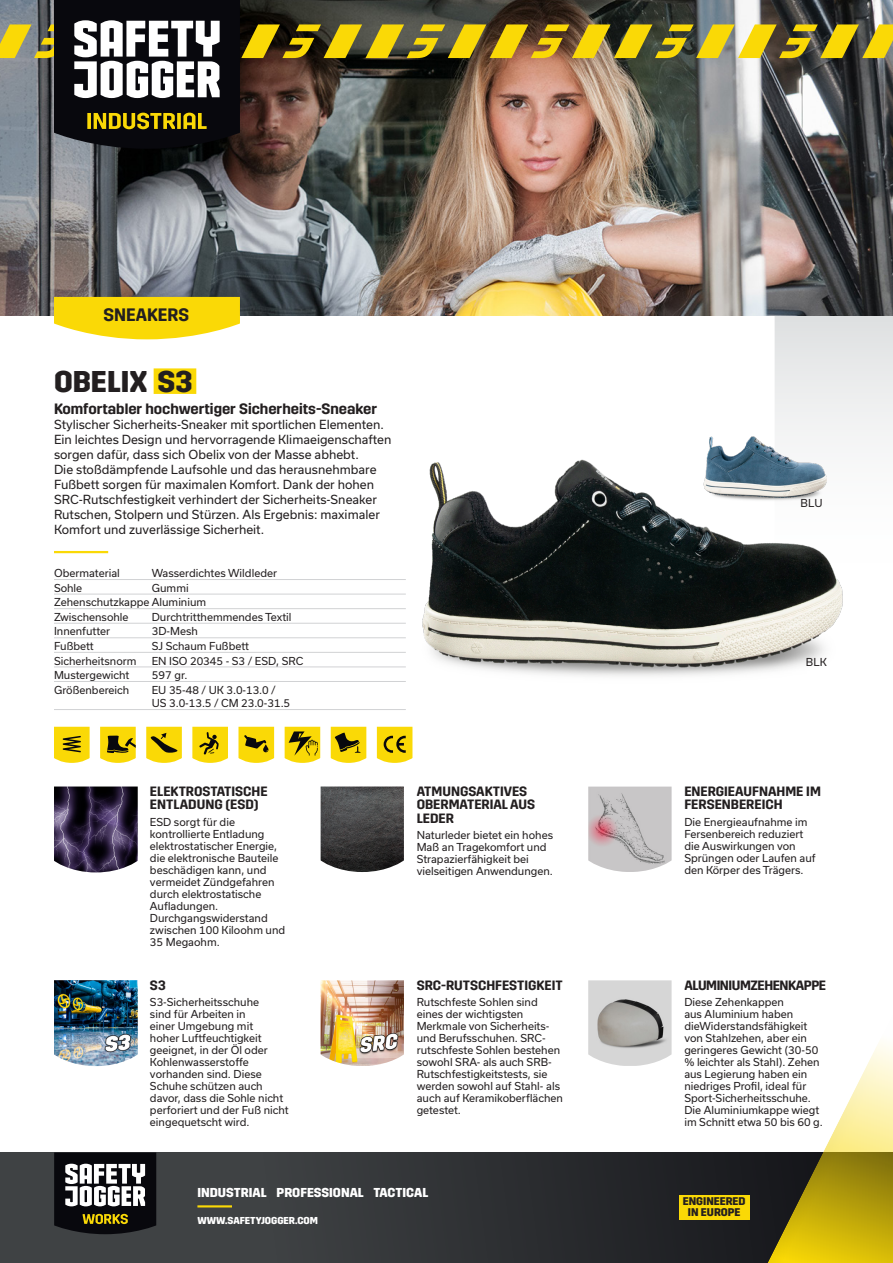
<style>
.page{position:relative;width:893px;height:1263px;background:#fff}
.page>*{position:absolute;margin:0;border:0;box-sizing:border-box;transform-origin:0 0}
.article_name_IND{font:700 30px "Trim";color:#231f20}
.category_tag_IND{font:600 18px "Trim";color:#231f20}
.t1{font:600 15px "Trim";color:#231f20}
.feature_title{font:600 13.5px/13.5px "Trim";color:#231f20}
.feature_title-2{font:600 13.5px "Trim";letter-spacing:-.03em;color:#231f20}
.t2{font:700 12.9px "Trim";color:#fff}
.description_IND{font:12px/15px "Usual";color:#231f20}
.t3{font:700 11.1px/10.9px "Trim";color:#231f20;text-align:center}
.feature_text{font:10.5px/12px "Usual";color:#231f20}
.specifications{font:10.5px/13.5px "Usual";color:#231f20}
.color{font:10.5px "Usual";letter-spacing:.015em;color:#231f20}
.t4{font:700 10.05px "Trim";color:#fff}
</style>
<div class="page">
<svg style="left:0;top:1152px;width:761px;height:111px;background:#323436"></svg>
<div style="left:679px;top:1195px;width:70px;height:24px;background:#fad906"></div>
<hr style="left:197px;top:1205px;width:35px;height:2px;background:#fad906">
<svg style="left:775px;top:315px;width:118px;height:128px;fill:#eaebec"></svg>
<svg style="left:54px;top:1152px;width:102px;height:82px"></svg>
<div style="left:761px;top:985px;width:132px;height:278px;background:#231f20;opacity:.05"></div>
<img style="left:0;top:149px;width:893px;height:166px">
<img style="left:0;top:0;width:893px;height:149px">
<img style="left:422px;top:459px;width:421px;height:210px">
<div style="left:154px;top:368px;width:42px;height:26px;background:#fad906"></div>
<hr style="left:54px;top:551px;width:54px;height:2px;background:#fad906">
<hr style="left:54px;top:579px;width:352px;height:1px;background:#d1d2d4">
<hr style="left:54px;top:594px;width:352px;height:1px;background:#d1d2d4">
<hr style="left:54px;top:608px;width:352px;height:1px;background:#d1d2d4">
<hr style="left:54px;top:623px;width:352px;height:1px;background:#d1d2d4">
<hr style="left:54px;top:637px;width:352px;height:1px;background:#d1d2d4">
<hr style="left:54px;top:652px;width:352px;height:1px;background:#d1d2d4">
<hr style="left:54px;top:667px;width:352px;height:1px;background:#d1d2d4">
<hr style="left:54px;top:681px;width:352px;height:1px;background:#d1d2d4">
<hr style="left:54px;top:709px;width:352px;height:1px;background:#d1d2d4">
<img style="left:704px;top:497px;width:123px;height:9px">
<img style="left:704px;top:437px;width:123px;height:60px">
<img style="left:54px;top:786px;width:84px;height:86px">
<img style="left:321px;top:786px;width:83px;height:86px">
<img style="left:588px;top:786px;width:84px;height:86px">
<img style="left:54px;top:980px;width:84px;height:86px">
<img style="left:321px;top:980px;width:83px;height:86px">
<img style="left:588px;top:980px;width:84px;height:86px">
<svg style="left:54px;top:727px;width:36px;height:36px"></svg>
<svg style="left:146px;top:727px;width:36px;height:36px"></svg>
<svg style="left:192px;top:727px;width:36px;height:36px"></svg>
<svg style="left:238px;top:727px;width:36px;height:36px"></svg>
<svg style="left:285px;top:727px;width:35px;height:36px"></svg>
<svg style="left:331px;top:727px;width:35px;height:36px"></svg>
<svg style="left:377px;top:727px;width:35px;height:36px"></svg>
<svg style="left:100px;top:727px;width:36px;height:36px"></svg>
<svg style="left:54px;top:297px;width:186px;height:42px;background:#fadd22"></svg>
<p class="category_tag_IND" style="left:103px;top:305px;width:87px">SNEAKERS</p>
<p class="article_name_IND" style="left:54px;top:364px;width:140px">OBELIX S3</p>
<p class="t1" style="left:54px;top:400px;width:325px">Komfortabler hochwertiger Sicherheits-Sneaker</p>
<p class="description_IND" style="left:54px;top:417px;width:339px">Stylischer Sicherheits-Sneaker mit sportlichen Elementen.<br>Ein leichtes Design und hervorragende Klimaeigenschaften sorgen dafür, dass sich Obelix von der Masse abhebt.<br>Die stoßdämpfende Laufsohle und das herausnehmbare Fußbett sorgen für maximalen Komfort. Dank der hohen SRC-Rutschfestigkeit verhindert der Sicherheits-Sneaker Rutschen, Stolpern und Stürzen. Als Ergebnis: maximaler Komfort und zuverlässige Sicherheit.</p>
<p class="specifications" style="left:54px;top:566px;width:67px">Obermaterial</p>
<p class="specifications" style="left:152px;top:566px;width:127px">Wasserdichtes Wildleder</p>
<p class="specifications" style="left:54px;top:581px;width:30px">Sohle</p>
<p class="specifications" style="left:152px;top:581px;width:38px">Gummi</p>
<p class="specifications" style="left:54px;top:596px;width:154px">Zehenschutzkappe Aluminium</p>
<p class="specifications" style="left:54px;top:610px;width:76px">Zwischensohle</p>
<p class="specifications" style="left:152px;top:610px;width:141px">Durchtritthemmendes Textil</p>
<p class="specifications" style="left:54px;top:625px;width:58px">Innenfutter</p>
<p class="specifications" style="left:152px;top:625px;width:48px">3D-Mesh</p>
<p class="specifications" style="left:54px;top:639px;width:41px">Fußbett</p>
<p class="specifications" style="left:152px;top:639px;width:99px">SJ Schaum Fußbett</p>
<p class="specifications" style="left:54px;top:654px;width:84px">Sicherheitsnorm</p>
<p class="specifications" style="left:152px;top:654px;width:153px">EN ISO 20345 - S3 / ESD, SRC</p>
<p class="specifications" style="left:54px;top:668px;width:77px">Mustergewicht</p>
<p class="specifications" style="left:152px;top:668px;width:37px">597 gr.</p>
<p class="specifications" style="left:54px;top:683px;width:77px">Größenbereich</p>
<p class="specifications" style="left:152px;top:683px;width:140px">EU 35-48 / UK 3.0-13.0 /<br>US 3.0-13.5 / CM 23.0-31.5</p>
<p class="feature_title" style="left:150px;top:785px;width:119px">ELEKTROSTATISCHE<br>ENTLADUNG (ESD)</p>
<p class="feature_text" style="left:150px;top:816px;width:137px">ESD sorgt für die kontrollierte Entladung elektrostatischer Energie, die elektronische Bauteile beschädigen kann, und vermeidet Zündgefahren durch elektrostatische<br>Aufladungen.<br>Durchgangswiderstand zwischen 100 Kiloohm und<br>35 Megaohm.</p>
<p class="feature_title" style="left:150px;top:978px;width:17px">S3</p>
<p class="feature_text" style="left:150px;top:996px;width:140px">S3-Sicherheitsschuhe<br>sind für Arbeiten in<br>einer Umgebung mit<br>hoher Luftfeuchtigkeit geeignet, in der Öl oder<br>Kohlenwasserstoffe vorhanden sind. Diese<br>Schuhe schützen auch davor, dass die Sohle nicht perforiert und der Fuß nicht eingequetscht wird.</p>
<p class="feature_title" style="left:417px;top:785px;width:120px">ATMUNGSAKTIVES<br>OBERMATERIAL AUS<br>LEDER</p>
<p class="feature_text" style="left:417px;top:829px;width:138px">Naturleder bietet ein hohes<br>Maß an Tragekomfort und<br>Strapazierfähigkeit bei vielseitigen Anwendungen.</p>
<p class="feature_title" style="left:417px;top:978px;width:148px">SRC-RUTSCHFESTIGKEIT</p>
<p class="feature_text" style="left:417px;top:996px;width:148px">Rutschfeste Sohlen sind eines der wichtigsten<br>Merkmale von Sicherheits&shy;und Berufsschuhen. SRC&shy;rutschfeste Sohlen bestehen sowohl SRA- als auch SRB-<br>Rutschfestigkeitstests, sie werden sowohl auf Stahl- als auch auf Keramikoberflächen getestet.</p>
<p class="t2" style="left:197px;top:1185px;width:232px">INDUSTRIAL PROFESSIONAL TACTICAL</p>
<p class="t4" style="left:197px;top:1214px;width:122px">WWW.SAFETYJOGGER.COM</p>
<p class="color" style="left:801px;top:497px;width:23px">BLU</p>
<p class="color" style="left:806px;top:656px;width:22px">BLK</p>
<p class="feature_title" style="left:684px;top:785px;width:138px">ENERGIEAUFNAHME IM<br>FERSENBEREICH</p>
<p class="feature_text" style="left:684px;top:816px;width:133px">Die Energieaufnahme im<br>Fersenbereich reduziert die Auswirkungen von<br>Sprüngen oder Laufen auf den Körper des Trägers.</p>
<p class="feature_title-2" style="left:684px;top:977px;width:143px">ALUMINIUMZEHENKAPPE</p>
<p class="feature_text" style="left:684px;top:996px;width:140px">Diese Zehenkappen<br>aus Aluminium haben dieWiderstandsfähigkeit von Stahlzehen, aber ein geringeres Gewicht (30-50 % leichter als Stahl). Zehen aus Legierung haben ein niedriges Profil, ideal für<br>Sport-Sicherheitsschuhe.<br>Die Aluminiumkappe wiegt im Schnitt etwa 50 bis 60 g.</p>
<p class="t3" style="left:683px;top:1196px;width:64px">ENGINEERED<br>IN EUROPE</p>
</div>
